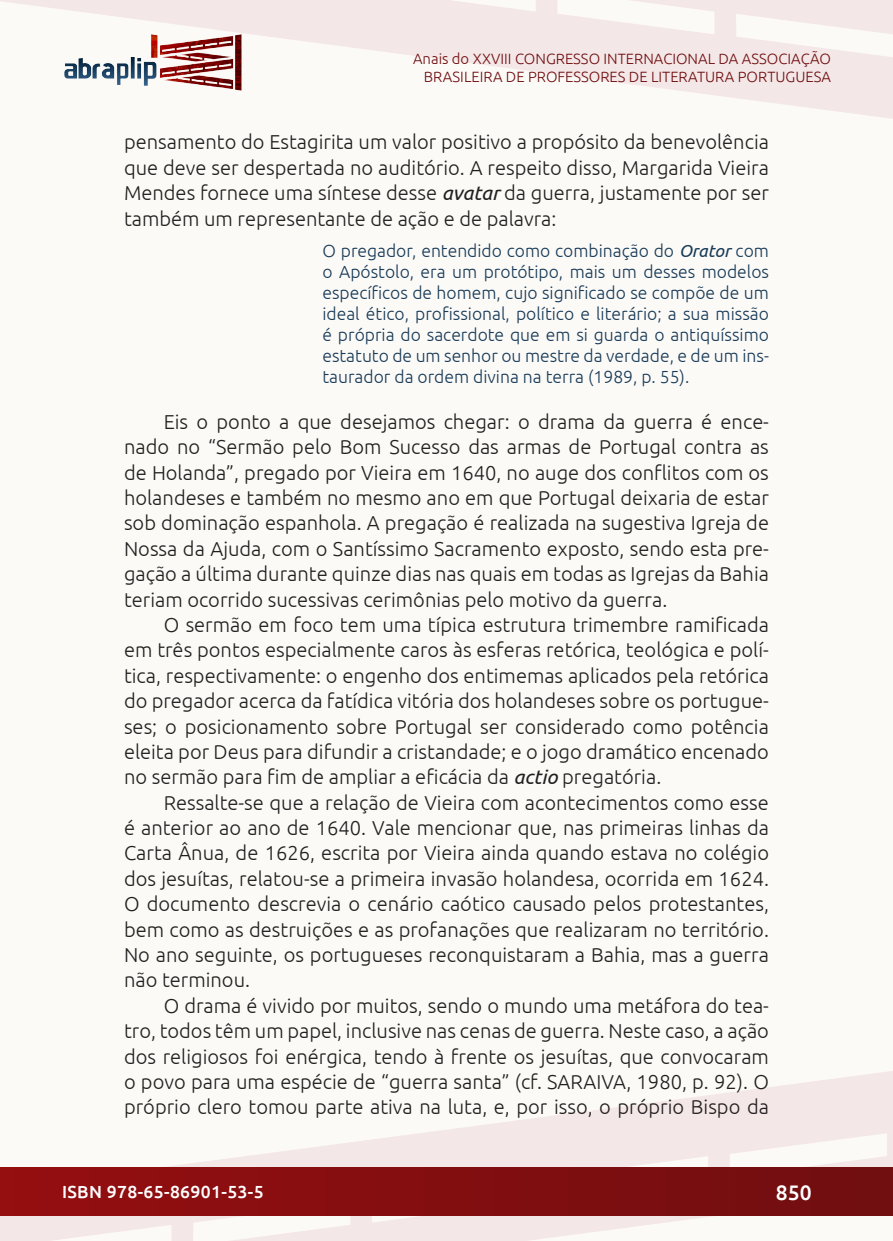
<style>
.page{position:relative;width:893px;height:1241px;background:#fff}
.page>*{position:absolute;margin:0;border:0;box-sizing:border-box;transform-origin:0 0}
.t1{font:500 21px "Ubuntu";color:#fff}
._7_CORPO{font:300 20.12px/25.4px "Ubuntu";color:#231f20;text-align:justify}
._9_CITAÇÃO{font:300 17.5px/21px "Ubuntu";color:#183b58;text-align:justify}
.t2{font:500 17.5px "Ubuntu";letter-spacing:.02em;color:#fff}
.t3{font:300 14.88px/17.8px "Ubuntu";color:#700e10;text-align:right}
.s1{font-weight:400;font-style:italic}
</style>
<div class="page">
<div style="left:0;top:0;width:893px;height:1240px;background:#fcfaf7"></div>
<svg style="left:0;top:1071px;width:893px;height:169px"></svg>
<svg style="left:0;top:0;width:893px;height:119px"></svg>
<div style="left:1px;top:1167px;width:891px;height:47px;background:linear-gradient(to right,#950e10,#700e10)"></div>
<img style="left:62px;top:31px;width:182px;height:62px">
<p class="t3" style="left:413px;top:49px;width:419px">Anais do XXVIII CONGRESSO INTERNACIONAL DA ASSOCIAÇÃO<br>BRASILEIRA DE PROFESSORES DE LITERATURA PORTUGUESA</p>
<p class="_7_CORPO" style="left:124px;top:129px;width:646px">pensamento do Estagirita um valor positivo a propósito da benevolência que deve ser despertada no auditório. A respeito disso, Margarida Vieira Mendes fornece uma síntese desse <span class="s1">avatar</span> da guerra, justamente por ser também um representante de ação e de palavra:</p>
<p class="_9_CITAÇÃO" style="left:322px;top:239px;width:448px">O pregador, entendido como combinação do <span class="s1">Orator</span> com o Apóstolo, era um protótipo, mais um desses modelos específicos de homem, cujo significado se compõe de um ideal ético, profissional, político e literário; a sua missão é própria do sacerdote que em si guarda o antiquíssimo estatuto de um senhor ou mestre da verdade, e de um ins&shy;taurador da ordem divina na terra (1989, p. 55).</p>
<p class="_7_CORPO" style="left:124px;top:408px;width:646px;text-indent:40px">Eis o ponto a que desejamos chegar: o drama da guerra é ence&shy;nado no “Sermão pelo Bom Sucesso das armas de Portugal contra as de Holanda”, pregado por Vieira em 1640, no auge dos conflitos com os holandeses e também no mesmo ano em que Portugal deixaria de estar sob dominação espanhola. A pregação é realizada na sugestiva Igreja de Nossa da Ajuda, com o Santíssimo Sacramento exposto, sendo esta pre&shy;gação a última durante quinze dias nas quais em todas as Igrejas da Bahia teriam ocorrido sucessivas cerimônias pelo motivo da guerra.</p>
<p class="_7_CORPO" style="left:124px;top:611px;width:646px;text-indent:40px">O sermão em foco tem uma típica estrutura trimembre ramificada em três pontos especialmente caros às esferas retórica, teológica e polí&shy;tica, respectivamente: o engenho dos entimemas aplicados pela retórica do pregador acerca da fatídica vitória dos holandeses sobre os portugue&shy;ses; o posicionamento sobre Portugal ser considerado como potência eleita por Deus para difundir a cristandade; e o jogo dramático encenado no sermão para fim de ampliar a eficácia da <span class="s1">actio</span> pregatória.</p>
<p class="_7_CORPO" style="left:124px;top:789px;width:646px;text-indent:40px">Ressalte-se que a relação de Vieira com acontecimentos como esse é anterior ao ano de 1640. Vale mencionar que, nas primeiras linhas da Carta Ânua, de 1626, escrita por Vieira ainda quando estava no colégio dos jesuítas, relatou-se a primeira invasão holandesa, ocorrida em 1624.<br>O documento descrevia o cenário caótico causado pelos protestantes, bem como as destruições e as profanações que realizaram no território.<br>No ano seguinte, os portugueses reconquistaram a Bahia, mas a guerra não terminou.</p>
<p class="_7_CORPO" style="left:124px;top:992px;width:646px;text-indent:40px">O drama é vivido por muitos, sendo o mundo uma metáfora do tea&shy;tro, todos têm um papel, inclusive nas cenas de guerra. Neste caso, a ação dos religiosos foi enérgica, tendo à frente os jesuítas, que convocaram o povo para uma espécie de “guerra santa” (cf. SARAIVA, 1980, p. 92). O próprio clero tomou parte ativa na luta, e, por isso, o próprio Bispo da</p>
<p class="t2" style="left:62px;top:1180px;width:203px">ISBN 978-65-86901-53-5</p>
<p class="t1" style="left:776px;top:1178px;width:37px">850</p>
</div>
